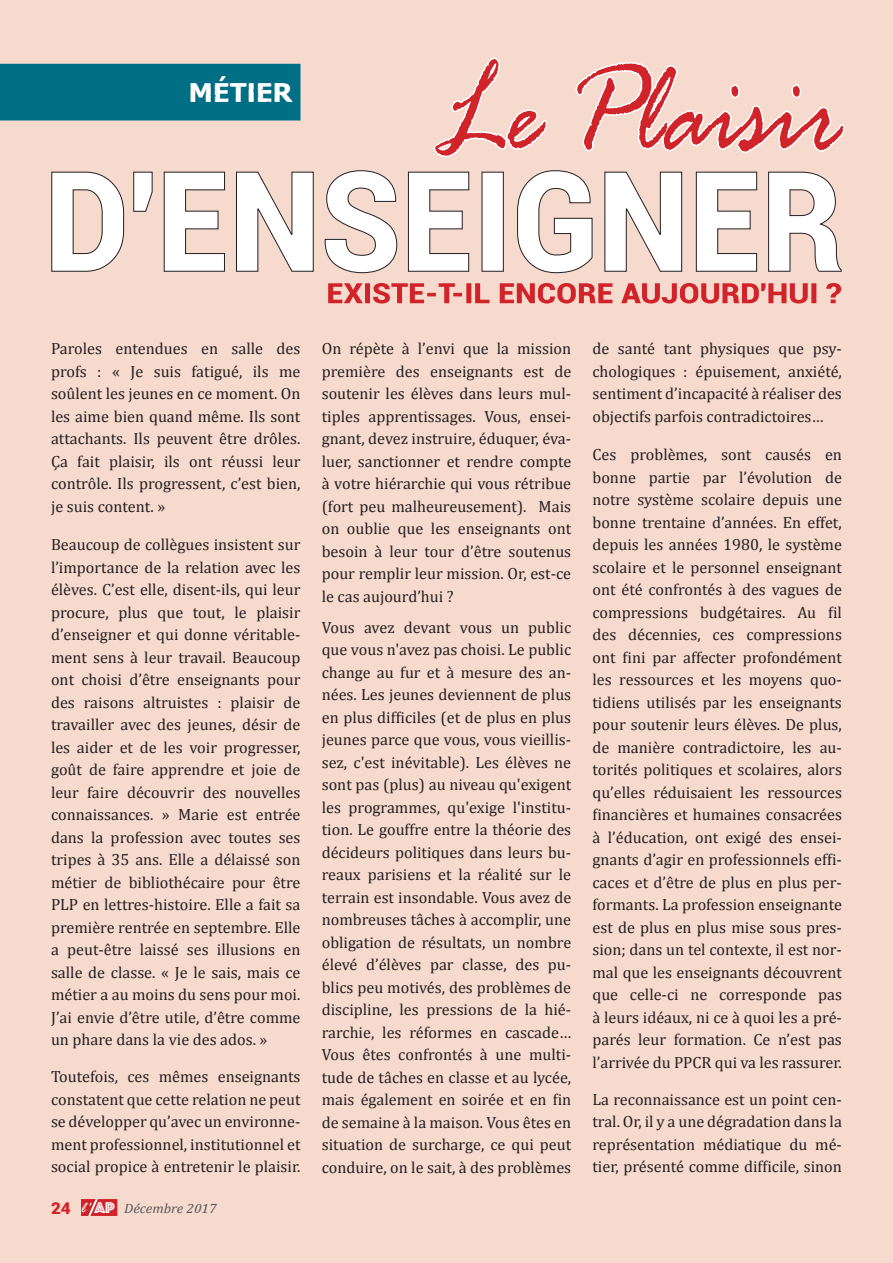
<style>
.page{position:relative;width:893px;height:1263px;background:#f7dace}
.page>*{position:absolute;margin:0;border:0;box-sizing:border-box;transform-origin:0 0}
.t1{font:italic 135px "Rage";color:#d1232a;scale:.8 1}
.t2{font:27px "Dreamer";color:#fff;scale:1.1 1}
.t3{font:16.2px/22.5px "Cambria";color:#231f20;text-align:justify}
.t4{font:italic 13.5px "Cambria";color:#57585a;scale:1.06 1}
.s1{font-family:"Roboto";font-weight:900;font-style:normal;font-size:16.2px;color:#d1232a}
.s2{font-family:"Rage";font-size:16.2px;color:#fff}
.s3{font-family:"Phosphate Inline";font-style:normal;font-size:16.2px;color:#fff}
</style>
<div class="page">
<svg style="left:431px;top:55px;width:119px;height:107px"></svg>
<svg style="left:574px;top:10px;width:273px;height:216px"></svg>
<svg style="left:328px;top:283px;width:513px;height:20px"></svg>
<svg style="left:51px;top:170px;width:791px;height:103px"></svg>
<div style="left:0;top:64px;width:300px;height:56px;background:#006e85"></div>
<div style="left:81px;top:1199px;width:36px;height:17px;background:#d1232a;border:2px solid #d1232a"></div>
<svg style="left:87px;top:1198px;width:12px;height:19px"></svg>
<h2 class="t2" style="left:189px;top:76px;width:95px">MÉTIER</h2>
<h1 class="t1" style="left:437px;top:40px;width:507px">Le Plaisir</h1>
<p class="t3" style="left:51px;top:337px;width:251px">Paroles entendues en salle des profs : « Je suis fatigué, ils me soûlent les jeunes en ce moment. On les aime bien quand même. Ils sont attachants. Ils peuvent être drôles.<br>Ça fait plaisir, ils ont réussi leur contrôle. Ils progressent, c’est bien, je suis content. »</p>
<p class="t3" style="left:51px;top:533px;width:251px">Beaucoup de collègues insistent sur l’importance de la relation avec les élèves. C’est elle, disent-ils, qui leur procure, plus que tout, le plaisir d’enseigner et qui donne véritable&shy;ment sens à leur travail. Beaucoup ont choisi d’être enseignants pour des raisons altruistes : plaisir de travailler avec des jeunes, désir de les aider et de les voir progresser, goût de faire apprendre et joie de leur faire découvrir des nouvelles connaissances. » Marie est entrée dans la profession avec toutes ses tripes à 35 ans. Elle a délaissé son métier de bibliothécaire pour être PLP en lettres-histoire. Elle a fait sa première rentrée en septembre. Elle a peut-être laissé ses illusions en salle de classe. « Je le sais, mais ce métier a au moins du sens pour moi.<br>J’ai envie d’être utile, d’être comme un phare dans la vie des ados. »</p>
<p class="t3" style="left:51px;top:1065px;width:251px">Toutefois, ces mêmes enseignants constatent que cette relation ne peut se développer qu’avec un environne&shy;ment professionnel, institutionnel et social propice à entretenir le plaisir.</p>
<p class="t4" style="left:51px;top:1198px;width:158px"><span class="s1">24</span> <span class="s2">l'</span> <span class="s3">AP</span> Décembre 2017</p>
<p class="t3" style="left:322px;top:337px;width:251px">On répète à l’envi que la mission première des enseignants est de soutenir les élèves dans leurs mul&shy;tiples apprentissages. Vous, ensei&shy;gnant, devez instruire, éduquer, éva&shy;luer, sanctionner et rendre compte à votre hiérarchie qui vous rétribue (fort peu malheureusement). Mais on oublie que les enseignants ont besoin à leur tour d’être soutenus pour remplir leur mission. Or, est-ce le cas aujourd’hui ?</p>
<p class="t3" style="left:322px;top:616px;width:251px">Vous avez devant vous un public que vous n'avez pas choisi. Le public change au fur et à mesure des an&shy;nées. Les jeunes deviennent de plus en plus difficiles (et de plus en plus jeunes parce que vous, vous vieillis&shy;sez, c'est inévitable). Les élèves ne sont pas (plus) au niveau qu'exigent les programmes, qu'exige l'institu&shy;tion. Le gouffre entre la théorie des décideurs politiques dans leurs bu&shy;reaux parisiens et la réalité sur le terrain est insondable. Vous avez de nombreuses tâches à accomplir, une obligation de résultats, un nombre élevé d’élèves par classe, des pu&shy;blics peu motivés, des problèmes de discipline, les pressions de la hié&shy;rarchie, les réformes en cascade… Vous êtes confrontés à une multi&shy;tude de tâches en classe et au lycée, mais également en soirée et en fin de semaine à la maison. Vous êtes en situation de surcharge, ce qui peut conduire, on le sait, à des problèmes</p>
<p class="t3" style="left:592px;top:337px;width:251px">de santé tant physiques que psy&shy;chologiques : épuisement, anxiété, sentiment d’incapacité à réaliser des objectifs parfois contradictoires…</p>
<p class="t3" style="left:592px;top:443px;width:251px">Ces problèmes, sont causés en bonne partie par l’évolution de notre système scolaire depuis une bonne trentaine d’années. En effet, depuis les années 1980, le système scolaire et le personnel enseignant ont été confrontés à des vagues de compressions budgétaires. Au fil des décennies, ces compressions ont fini par affecter profondément les ressources et les moyens quo&shy;tidiens utilisés par les enseignants pour soutenir leurs élèves. De plus, de manière contradictoire, les au&shy;torités politiques et scolaires, alors qu’elles réduisaient les ressources financières et humaines consacrées à l’éducation, ont exigé des ensei&shy;gnants d’agir en professionnels effi&shy;caces et d’être de plus en plus per&shy;formants. La profession enseignante est de plus en plus mise sous pres&shy;sion; dans un tel contexte, il est nor&shy;mal que les enseignants découvrent que celle-ci ne corresponde pas à leurs idéaux, ni ce à quoi les a pré&shy;parés leur formation. Ce n’est pas l’arrivée du PPCR qui va les rassurer.</p>
<p class="t3" style="left:592px;top:1088px;width:251px">La reconnaissance est un point cen&shy;tral. Or, il y a une dégradation dans la représentation médiatique du mé&shy;tier, présenté comme difficile, sinon</p>
</div>
